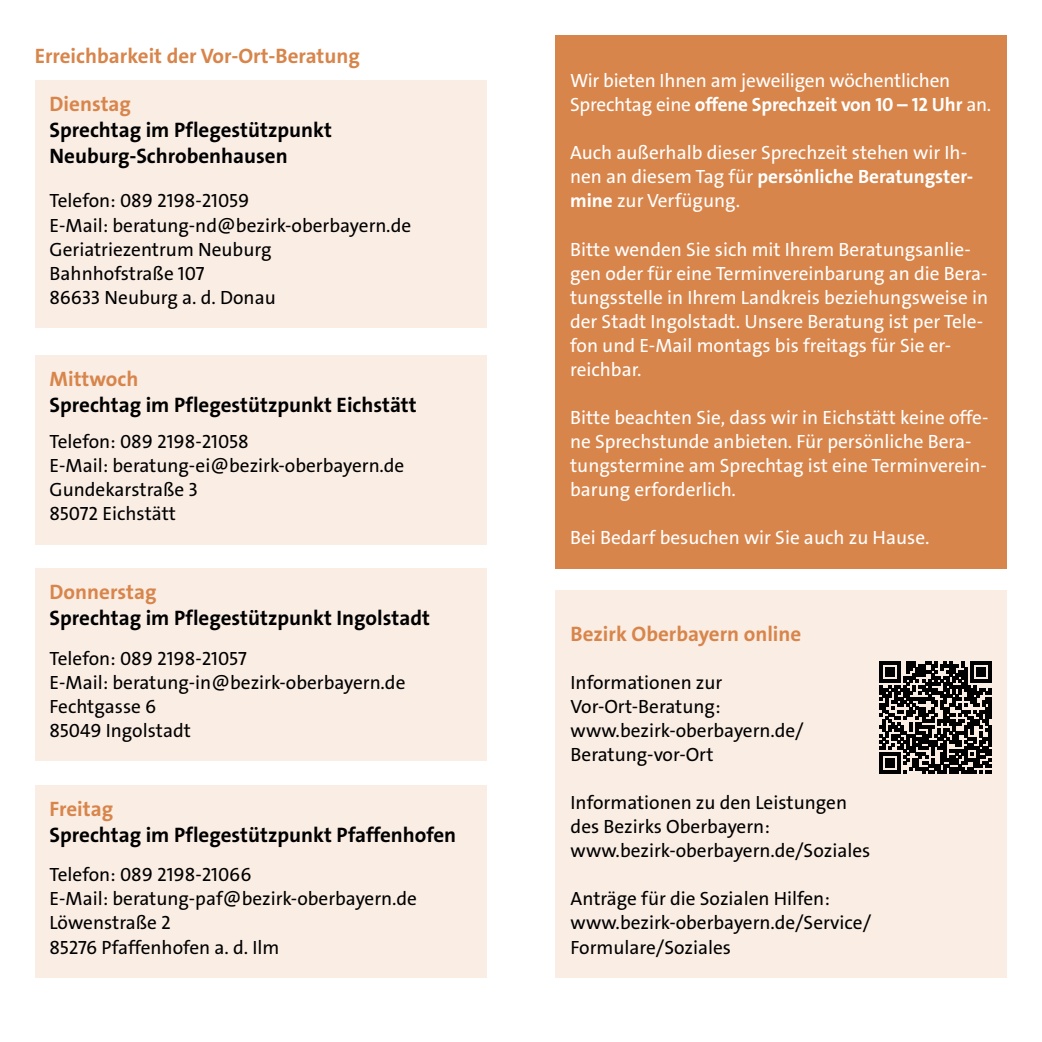
<style>
.page{position:relative;width:1042px;height:1042px;background:#fff}
.page>*{position:absolute;margin:0;border:0;box-sizing:border-box;transform-origin:0 0}
.p_fließtext{font:21px/26.2px "The Sans LP7 Bld";color:#000}
.H2{font:21px/26.2px "The Sans LP7 Bld";color:#000}
.p_fließtext-2{font:21px "The Sans LP7 Bld";color:#d8854b}
.p_fließtext-3{font:19.25px/24.2px "The Sans LP5 Plain";color:#000}
.p_fließtext-4{font:19.25px/24.2px "The Sans LP5 Plain";color:#fff}
.s1{color:#d8854b}
.s2{font-family:"The Sans LP7 Bld"}
</style>
<div class="page">
<div style="left:35px;top:355px;width:451px;height:189px;background:#faede4"></div>
<div style="left:35px;top:568px;width:451px;height:193px;background:#faede4"></div>
<div style="left:35px;top:81px;width:451px;height:247px;background:#faede4"></div>
<div style="left:35px;top:785px;width:451px;height:192px;background:#faede4"></div>
<div style="left:555px;top:35px;width:452px;height:533px;background:#d8854b"></div>
<div style="left:556px;top:590px;width:451px;height:387px;background:#faede4"></div>
<svg style="left:879px;top:661px;width:113px;height:113px"></svg>
<p class="p_fließtext-2" style="left:35px;top:42px;width:326px">Erreichbarkeit der Vor-Ort-Beratung</p>
<p class="p_fließtext" style="left:50px;top:91px;width:284px"><span class="s1">Dienstag<br></span>Sprechtag im Pflegestützpunkt<br>Neuburg-Schrobenhausen</p>
<p class="p_fließtext-3" style="left:50px;top:189px;width:363px">Telefon: 089 2198-21059<br>E-Mail: beratung-nd@bezirk-oberbayern.de<br>Geriatriezentrum Neuburg<br>Bahnhofstraße 107<br>86633 Neuburg a. d. Donau</p>
<h1 class="H2" style="left:50px;top:365px;width:369px"><span class="s1">Mittwoch<br></span>Sprechtag im Pflegestützpunkt Eichstätt</h1>
<p class="p_fließtext-3" style="left:50px;top:430px;width:356px">Telefon: 089 2198-21058<br>E-Mail: beratung-ei@bezirk-oberbayern.de<br>Gundekarstraße 3<br>85072 Eichstätt</p>
<h1 class="H2" style="left:50px;top:579px;width:382px"><span class="s1">Donnerstag<br></span>Sprechtag im Pflegestützpunkt Ingolstadt</h1>
<p class="p_fließtext-3" style="left:50px;top:646px;width:357px">Telefon: 089 2198-21057<br>E-Mail: beratung-in@bezirk-oberbayern.de<br>Fechtgasse 6<br>85049 Ingolstadt</p>
<p class="p_fließtext" style="left:50px;top:795px;width:408px"><span class="s1">Freitag<br></span>Sprechtag im Pflegestützpunkt Pfaffenhofen</p>
<p class="p_fließtext-3" style="left:50px;top:863px;width:369px">Telefon: 089 2198-21066<br>E-Mail: beratung-paf@bezirk-oberbayern.de<br>Löwenstraße 2<br>85276 Pfaffenhofen a. d. Ilm</p>
<p class="p_fließtext-4" style="left:570px;top:69px;width:422px">Wir bieten Ihnen am jeweiligen wöchentlichen<br>Sprechtag eine <span class="s2">offene Sprechzeit von 10 – 12 Uhr</span> an.</p>
<p class="p_fließtext-4" style="left:570px;top:141px;width:405px">Auch außerhalb dieser Sprechzeit stehen wir Ih&shy;nen an diesem Tag für <span class="s2">persönliche Beratungster&shy;mine</span> zur Verfügung.</p>
<p class="p_fließtext-4" style="left:570px;top:237px;width:419px">Bitte wenden Sie sich mit Ihrem Beratungsanlie&shy;gen oder für eine Terminvereinbarung an die Bera&shy;tungsstelle in Ihrem Landkreis beziehungsweise in der Stadt Ingolstadt. Unsere Beratung ist per Tele&shy;fon und E-Mail montags bis freitags für Sie er&shy;reichbar.</p>
<p class="p_fließtext-4" style="left:570px;top:406px;width:420px">Bitte beachten Sie, dass wir in Eichstätt keine offe&shy;ne Sprechstunde anbieten. Für persönliche Bera&shy;tungstermine am Sprechtag ist eine Terminverein&shy;barung erforderlich.</p>
<p class="p_fließtext-4" style="left:570px;top:526px;width:361px">Bei Bedarf besuchen wir Sie auch zu Hause.</p>
<p class="p_fließtext-2" style="left:570px;top:620px;width:232px">Bezirk Oberbayern online</p>
<p class="p_fließtext-3" style="left:570px;top:670px;width:235px">Informationen zur<br>Vor-Ort-Beratung: www.bezirk-oberbayern.de/<br>Beratung-vor-Ort</p>
<p class="p_fließtext-3" style="left:570px;top:791px;width:301px">Informationen zu den Leistungen des Bezirks Oberbayern: www.bezirk-oberbayern.de/Soziales</p>
<p class="p_fließtext-3" style="left:570px;top:887px;width:302px">Anträge für die Sozialen Hilfen: www.bezirk-oberbayern.de/Service/<br>Formulare/Soziales</p>
</div>
